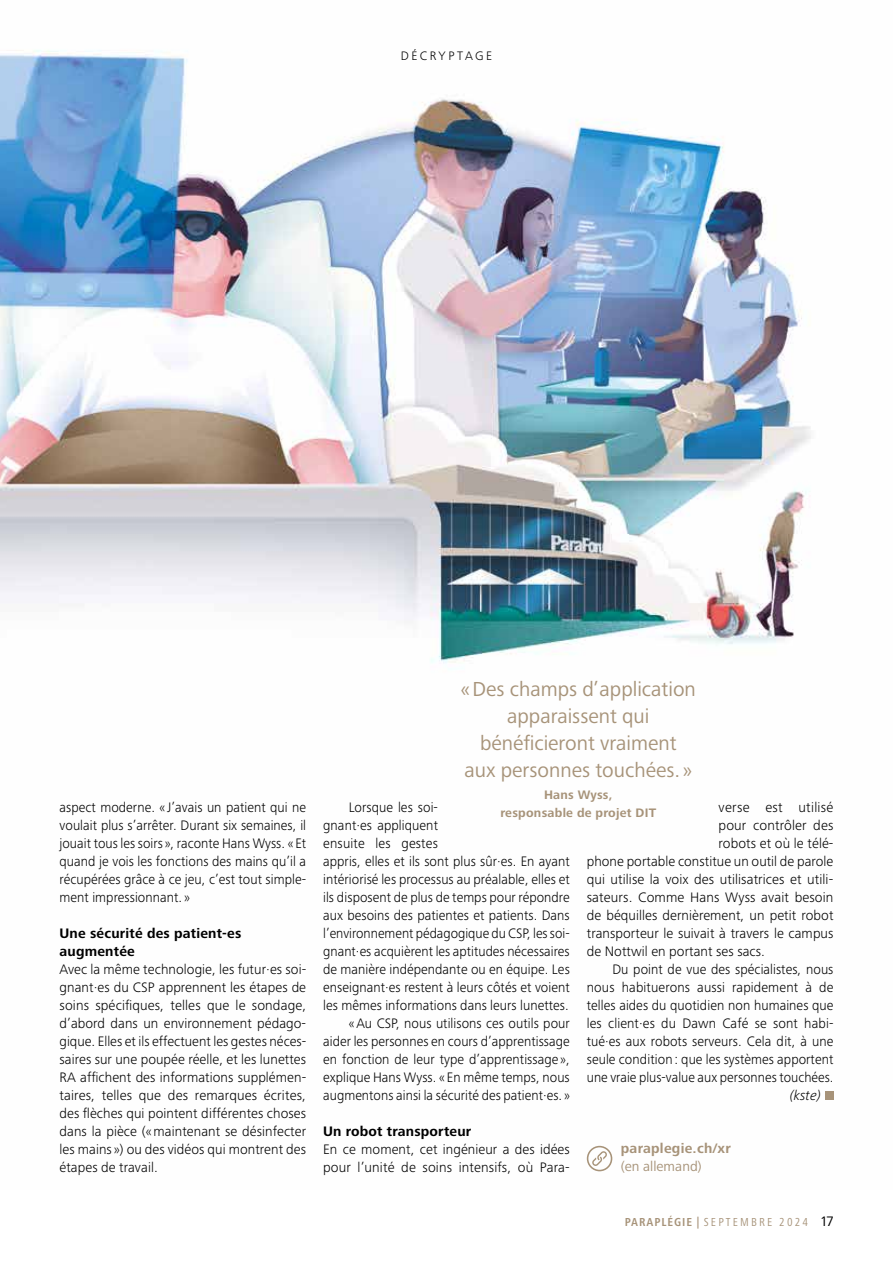
<style>
.page{position:relative;width:893px;height:1263px;background:#fff}
.page>*{position:absolute;margin:0;border:0;box-sizing:border-box;transform-origin:0 0}
.t1{font:21px/27px "Frutiger Next Pro";color:#a79379;text-align:center}
.t2{font:300 14.25px/18px "Frutiger Next Pro";letter-spacing:.005em;color:#000;text-align:justify}
.t3{font:300 14.25px "Frutiger Next Pro";letter-spacing:.005em;color:#000;scale:.96 1}
.t4{font:700 14.25px/18px "Frutiger Next Pro";letter-spacing:.015em;color:#000}
.t5{font:700 14.25px "Frutiger Next Pro";letter-spacing:.02em;color:#a79379}
.t6{font:14.25px "Frutiger Next Pro";letter-spacing:.005em;color:#a79379}
.t7{font:italic 300 14.25px "Frutiger Next Pro";color:#000}
.t8{font:700 12.75px/18px "Frutiger Next Pro";letter-spacing:.02em;color:#a79379;text-align:center}
.t9{font:300 12.75px "Frutiger Next Pro";letter-spacing:.185em;color:#000}
.t10{font:condensed 12px "Frutiger Next Pro";letter-spacing:.18em;color:#a79379}
.s1{font-weight:700}
.s2{font-stretch:normal;font-size:14.25px;color:#000}
</style>
<div class="page">
<img style="left:0;top:50px;width:834px;height:1122px">
<div style="left:824px;top:1091px;width:9px;height:9px;background:#a79379"></div>
<svg style="left:587px;top:1146px;width:25px;height:25px"></svg>
<p class="t9" style="left:401px;top:48px;width:93px">DÉCRYPTAGE</p>
<p class="t2" style="left:60px;top:798px;width:248px">aspect moderne. « J’avais un patient qui ne voulait plus s’arrêter. Durant six semaines, il jouait tous les soirs », raconte Hans Wyss. « Et quand je vois les fonctions des mains qu’il a récupérées grâce à ce jeu, c’est tout simple&shy;ment impressionnant. »</p>
<p class="t4" style="left:60px;top:924px;width:183px">Une sécurité des patient-es augmentée</p>
<p class="t2" style="left:60px;top:960px;width:248px">Avec la même technologie, les futur·es soi&shy;gnant·es du CSP apprennent les étapes de soins spécifiques, telles que le sondage, d’abord dans un environnement pédago&shy;gique. Elles et ils effectuent les gestes néces&shy;saires sur une poupée réelle, et les lunettes RA affichent des informations supplémen&shy;taires, telles que des remarques écrites, des flèches qui pointent différentes choses dans la pièce («maintenant se désinfecter les mains ») ou des vidéos qui montrent des étapes de travail.</p>
<h1 class="t1" style="left:461px;top:675px;width:237px">«Des champs d’application apparaissent qui bénéficieront vraiment<br>aux personnes touchées. »</h1>
<p class="t8" style="left:500px;top:786px;width:157px">Hans Wyss,<br>responsable de projet DIT</p>
<p class="t2" style="left:349px;top:798px;width:91px">Lorsque les soi-</p>
<p class="t2" style="left:323px;top:816px;width:116px">gnant·es appliquent</p>
<p class="t2" style="left:323px;top:834px;width:116px">ensuite les gestes</p>
<p class="t2" style="left:323px;top:852px;width:248px">appris, elles et ils sont plus sûr·es. En ayant</p>
<p class="t2" style="left:323px;top:870px;width:248px">intériorisé les processus au préalable, elles et</p>
<p class="t2" style="left:323px;top:888px;width:248px">ils disposent de plus de temps pour répondre</p>
<p class="t2" style="left:323px;top:906px;width:248px">aux besoins des patientes et patients. Dans</p>
<p class="t3" style="left:323px;top:925px;width:258px">l’environnement pédagogique du CSP, les soi-</p>
<p class="t3" style="left:323px;top:943px;width:258px">gnant·es acquièrent les aptitudes nécessaires</p>
<p class="t2" style="left:323px;top:960px;width:248px">de manière indépendante ou en équipe. Les</p>
<p class="t2" style="left:323px;top:978px;width:248px">enseignant·es restent à leurs côtés et voient</p>
<p class="t2" style="left:323px;top:996px;width:247px">les mêmes informations dans leurs lunettes.</p>
<p class="t2" style="left:349px;top:1014px;width:223px">«Au CSP, nous utilisons ces outils pour</p>
<p class="t2" style="left:323px;top:1032px;width:248px">aider les personnes en cours d’apprentissage</p>
<p class="t2" style="left:323px;top:1050px;width:248px">en fonction de leur type d’apprentissage »,</p>
<p class="t2" style="left:323px;top:1068px;width:248px">explique Hans Wyss. « En même temps, nous</p>
<p class="t2" style="left:323px;top:1086px;width:248px">augmentons ainsi la sécurité des patient·es. »</p>
<p class="t4" style="left:323px;top:1122px;width:150px">Un robot transporteur</p>
<p class="t2" style="left:323px;top:1140px;width:248px">En ce moment, cet ingénieur a des idées pour l’unité de soins intensifs, où Para-</p>
<p class="t2" style="left:719px;top:798px;width:116px">verse est utilisé</p>
<p class="t2" style="left:719px;top:816px;width:116px">pour contrôler des</p>
<p class="t2" style="left:719px;top:834px;width:116px">robots et où le télé-</p>
<p class="t2" style="left:587px;top:852px;width:248px">phone portable constitue un outil de parole</p>
<p class="t2" style="left:587px;top:870px;width:248px">qui utilise la voix des utilisatrices et utili-</p>
<p class="t2" style="left:587px;top:888px;width:248px">sateurs. Comme Hans Wyss avait besoin</p>
<p class="t2" style="left:587px;top:906px;width:248px">de béquilles dernièrement, un petit robot</p>
<p class="t2" style="left:587px;top:924px;width:248px">transporteur le suivait à travers le campus</p>
<p class="t2" style="left:587px;top:942px;width:180px">de Nottwil en portant ses sacs.</p>
<p class="t2" style="left:612px;top:960px;width:223px">Du point de vue des spécialistes, nous</p>
<p class="t2" style="left:587px;top:978px;width:248px">nous habituerons aussi rapidement à de</p>
<p class="t2" style="left:587px;top:996px;width:248px">telles aides du quotidien non humaines que</p>
<p class="t2" style="left:587px;top:1014px;width:248px">les client·es du Dawn Café se sont habi-</p>
<p class="t2" style="left:587px;top:1032px;width:248px">tué·es aux robots serveurs. Cela dit, à une</p>
<p class="t2" style="left:587px;top:1050px;width:248px">seule condition : que les systèmes apportent</p>
<p class="t3" style="left:587px;top:1069px;width:258px">une vraie plus-value aux personnes touchées.</p>
<p class="t7" style="left:790px;top:1087px;width:33px">(kste)</p>
<p class="t5" style="left:621px;top:1140px;width:112px">paraplegie.ch/xr</p>
<p class="t6" style="left:621px;top:1158px;width:82px">(en allemand)</p>
<p class="t10" style="left:625px;top:1215px;width:210px"><span class="s1">PARAPLÉGIE |</span> SEPTEMBRE 2024 <span class="s2">17</span></p>
</div>
